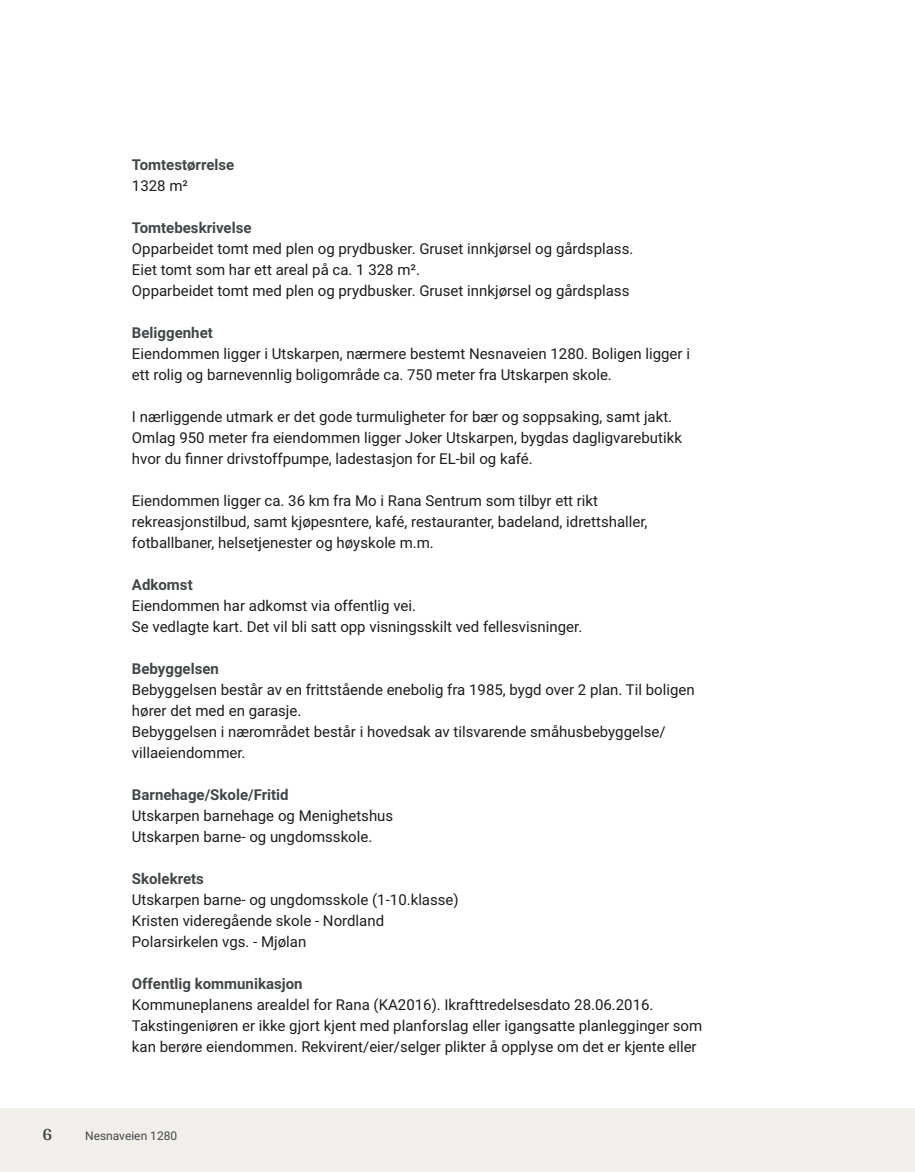
<style>
.page{position:relative;width:915px;height:1172px;background:#fff}
.page>*{position:absolute;margin:0;border:0;box-sizing:border-box;transform-origin:0 0}
.t1{font:700 18px "Arya";color:#414749}
.t2{font:15px/21px "Roboto Vitec";color:#1d1d1b}
.t3{font:700 15px "Roboto Vitec";color:#414749}
.t4{font:12px "Roboto Vitec";color:#414749}
</style>
<div class="page">
<div style="left:0;top:1108px;width:914px;height:64px;background:#f2eeea"></div>
<p class="t3" style="left:132px;top:154px;width:104px">Tomtestørrelse</p>
<p class="t2" style="left:132px;top:174px;width:58px">1328 m²</p>
<p class="t3" style="left:132px;top:217px;width:121px">Tomtebeskrivelse</p>
<p class="t2" style="left:132px;top:237px;width:503px">Opparbeidet tomt med plen og prydbusker. Gruset innkjørsel og gårdsplass.<br>Eiet tomt som har ett areal på ca. 1 328 m².<br>Opparbeidet tomt med plen og prydbusker. Gruset innkjørsel og gårdsplass</p>
<p class="t3" style="left:132px;top:322px;width:82px">Beliggenhet</p>
<p class="t2" style="left:132px;top:342px;width:559px">Eiendommen ligger i Utskarpen, nærmere bestemt Nesnaveien 1280. Boligen ligger i ett rolig og barnevennlig boligområde ca. 750 meter fra Utskarpen skole.</p>
<p class="t2" style="left:132px;top:405px;width:551px">I nærliggende utmark er det gode turmuligheter for bær og soppsaking, samt jakt.<br>Omlag 950 meter fra eiendommen ligger Joker Utskarpen, bygdas dagligvarebutikk hvor du finner drivstoffpumpe, ladestasjon for EL‑bil og kafé.</p>
<p class="t2" style="left:132px;top:489px;width:517px">Eiendommen ligger ca. 36 km fra Mo i Rana Sentrum som tilbyr ett rikt rekreasjonstilbud, samt kjøpesntere, kafé, restauranter, badeland, idrettshaller, fotballbaner, helsetjenester og høyskole m.m.</p>
<p class="t3" style="left:132px;top:574px;width:62px">Adkomst</p>
<p class="t2" style="left:132px;top:594px;width:452px">Eiendommen har adkomst via offentlig vei.<br>Se vedlagte kart. Det vil bli satt opp visningsskilt ved fellesvisninger.</p>
<p class="t3" style="left:132px;top:658px;width:88px">Bebyggelsen</p>
<p class="t2" style="left:132px;top:678px;width:564px">Bebyggelsen består av en frittstående enebolig fra 1985, bygd over 2 plan. Til boligen hører det med en garasje.<br>Bebyggelsen i nærområdet består i hovedsak av tilsvarende småhusbebyggelse/ villaeiendommer.</p>
<p class="t3" style="left:132px;top:784px;width:158px">Barnehage/Skole/Fritid</p>
<p class="t2" style="left:132px;top:804px;width:263px">Utskarpen barnehage og Menighetshus<br>Utskarpen barne‑ og ungdomsskole.</p>
<p class="t3" style="left:132px;top:868px;width:74px">Skolekrets</p>
<p class="t2" style="left:132px;top:888px;width:328px">Utskarpen barne‑ og ungdomsskole (1‑10.klasse)<br>Kristen videregående skole ‑ Nordland<br>Polarsirkelen vgs. ‑ Mjølan</p>
<p class="t3" style="left:132px;top:973px;width:172px">Offentlig kommunikasjon</p>
<p class="t2" style="left:132px;top:993px;width:571px">Kommuneplanens arealdel for Rana (KA2016). Ikrafttredelsesdato 28.06.2016.<br>Takstingeniøren er ikke gjort kjent med planforslag eller igangsatte planlegginger som kan berøre eiendommen. Rekvirent/eier/selger plikter å opplyse om det er kjente eller</p>
<p class="t1" style="left:43px;top:1123px;width:11px">6</p>
<p class="t4" style="left:85px;top:1127px;width:94px">Nesnaveien 1280</p>
</div>
